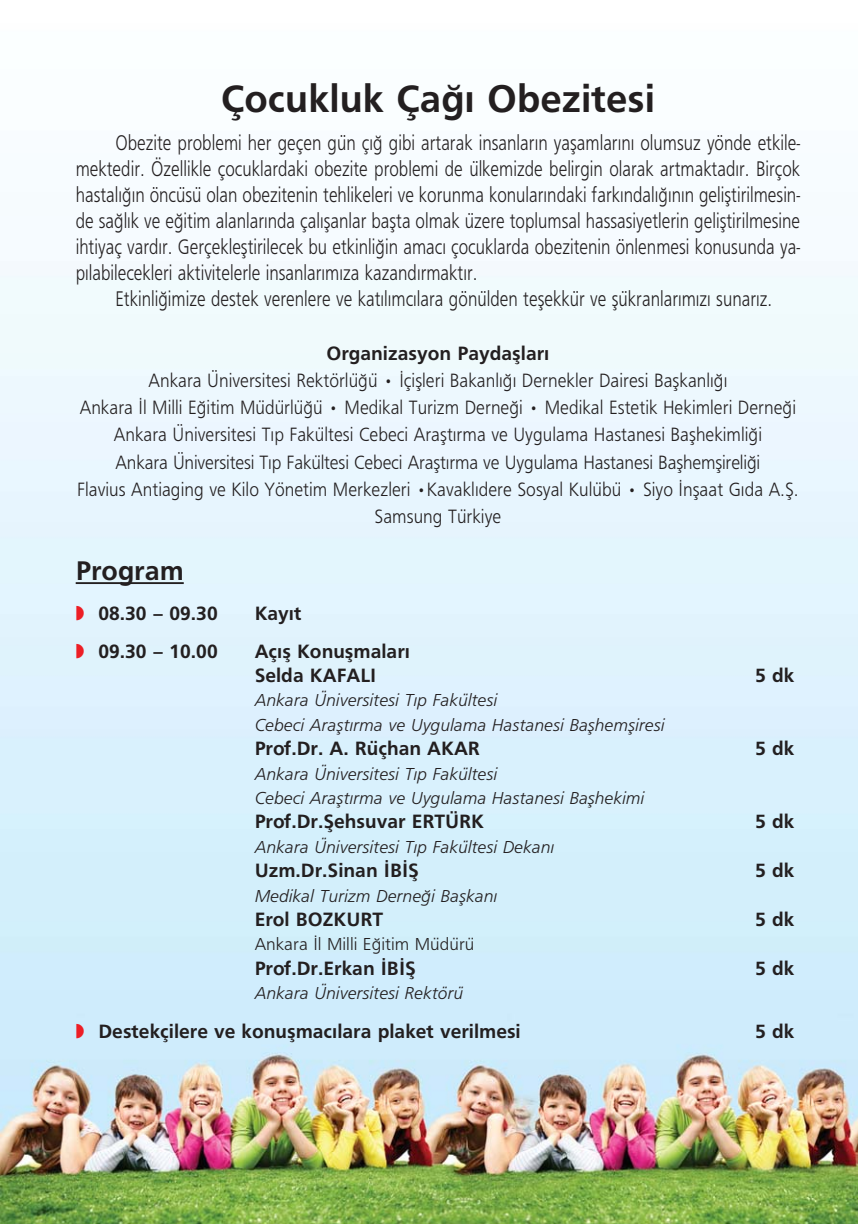
<style>
.page{position:relative;width:858px;height:1224px;background:#fff}
.page>*{position:absolute;margin:0;border:0;box-sizing:border-box;transform-origin:0 0}
.t1{font:700 40px "Fruga Sans";color:#231f20}
.t2{font:700 28px "Fruga Sans";color:#231f20}
.t3{font:22px/26px "Frugal Sans";color:#231f20;text-align:justify;scale:.8 1}
.t4{font:20px/27.2px "Frugal Sans";color:#231f20;text-align:center;scale:.9 1}
.t5{font:700 20px/24.4px "Fruga Sans";color:#231f20}
.t6{font:18px/24.4px "Frugal Sans italik";color:#231f20}
.t7{font:18px "Frugal Sans";color:#231f20}
.s1{color:#ed1e25}
</style>
<div class="page">
<img style="left:0;top:261px;width:858px;height:963px">
<hr style="left:76px;top:582px;width:108px;height:2px;background:#231f20">
<h1 class="t1" style="left:221px;top:84px;width:436px">Çocukluk Ça¤› Obezitesi</h1>
<p class="t3" style="left:76px;top:132px;width:907px;text-indent:40px">Obezite problemi her geçen gün ç›¤ gibi artarak insanlar›n yaflamlar›n› olumsuz yönde etkile&shy;mektedir. Özellikle çocuklardaki obezite problemi de ülkemizde belirgin olarak artmaktad›r. Birçok hastal›¤›n öncüsü olan obezitenin tehlikeleri ve korunma konular›ndaki fark›ndal›¤›n›n gelifltirilmesin&shy;de sa¤l›k ve e¤itim alanlar›nda çal›flanlar baflta olmak üzere toplumsal hassasiyetlerin gelifltirilmesine ihtiyaç vard›r. Gerçeklefltirilecek bu etkinli¤in amac› çocuklarda obezitenin önlenmesi konusunda ya&shy;p›labilecekleri aktivitelerle insanlar›m›za kazand›rmakt›r.</p>
<p class="t3" style="left:115px;top:288px;width:823px">Etkinli¤imize destek verenlere ve kat›l›mc›lara gönülden teflekkür ve flükranlar›m›z› sunar›z.</p>
<p class="t5" style="left:326px;top:343px;width:224px">Organizasyon Paydafllar›</p>
<p class="t4" style="left:77px;top:369px;width:803px">Ankara Üniversitesi Rektörlü¤ü • ‹çiflleri Bakanl›¤› Dernekler Dairesi Baflkanl›¤›<br>Ankara ‹l Milli E¤itim Müdürlü¤ü • Medikal Turizm Derne¤i • Medikal Estetik Hekimleri Derne¤i Ankara Üniversitesi T›p Fakültesi Cebeci Araflt›rma ve Uygulama Hastanesi Baflhekimli¤i<br>Ankara Üniversitesi T›p Fakültesi Cebeci Araflt›rma ve Uygulama Hastanesi Baflhemflireli¤i<br>Flavius Antiaging ve Kilo Yönetim Merkezleri •Kavakl›dere Sosyal Kulübü • Siyo ‹nflaat G›da A.fi.<br>Samsung Türkiye</p>
<p class="t2" style="left:76px;top:560px;width:110px">Program</p>
<p class="t5" style="left:76px;top:602px;width:144px"><span class="s1">◗</span> 08.30 – 09.30</p>
<p class="t5" style="left:255px;top:602px;width:48px">Kay›t</p>
<p class="t5" style="left:76px;top:640px;width:144px"><span class="s1">◗</span> 09.30 – 10.00</p>
<p class="t5" style="left:255px;top:640px;width:157px">Aç›fl Konuflmalar›<br>Selda KAFALI</p>
<p class="t5" style="left:755px;top:665px;width:41px">5 dk</p>
<p class="t6" style="left:255px;top:690px;width:411px">Ankara Üniversitesi T›p Fakültesi<br>Cebeci Araflt›rma ve Uygulama Hastanesi Baflhemfliresi</p>
<p class="t5" style="left:255px;top:738px;width:227px">Prof.Dr. A. Rüçhan AKAR</p>
<p class="t5" style="left:755px;top:738px;width:41px">5 dk</p>
<p class="t6" style="left:255px;top:763px;width:391px">Ankara Üniversitesi T›p Fakültesi<br>Cebeci Araflt›rma ve Uygulama Hastanesi Baflhekimi</p>
<p class="t5" style="left:255px;top:811px;width:231px">Prof.Dr.fiehsuvar ERTÜRK</p>
<p class="t5" style="left:755px;top:811px;width:41px">5 dk</p>
<p class="t6" style="left:255px;top:836px;width:301px">Ankara Üniversitesi T›p Fakültesi Dekan›</p>
<p class="t5" style="left:255px;top:860px;width:166px">Uzm.Dr.Sinan ‹B‹fi</p>
<p class="t5" style="left:755px;top:860px;width:41px">5 dk</p>
<p class="t6" style="left:255px;top:885px;width:244px">Medikal Turizm Derne¤i Baflkan›</p>
<p class="t5" style="left:255px;top:909px;width:130px">Erol BOZKURT</p>
<p class="t5" style="left:755px;top:909px;width:41px">5 dk</p>
<p class="t7" style="left:255px;top:937px;width:221px">Ankara ‹l Milli E¤itim Müdürü</p>
<p class="t5" style="left:255px;top:957px;width:163px">Prof.Dr.Erkan ‹B‹fi</p>
<p class="t5" style="left:755px;top:957px;width:41px">5 dk</p>
<p class="t6" style="left:255px;top:982px;width:210px">Ankara Üniversitesi Rektörü</p>
<p class="t5" style="left:76px;top:1020px;width:447px"><span class="s1">◗</span> Destekçilere ve konuflmac›lara plaket verilmesi</p>
<p class="t5" style="left:755px;top:1020px;width:41px">5 dk</p>
</div>
